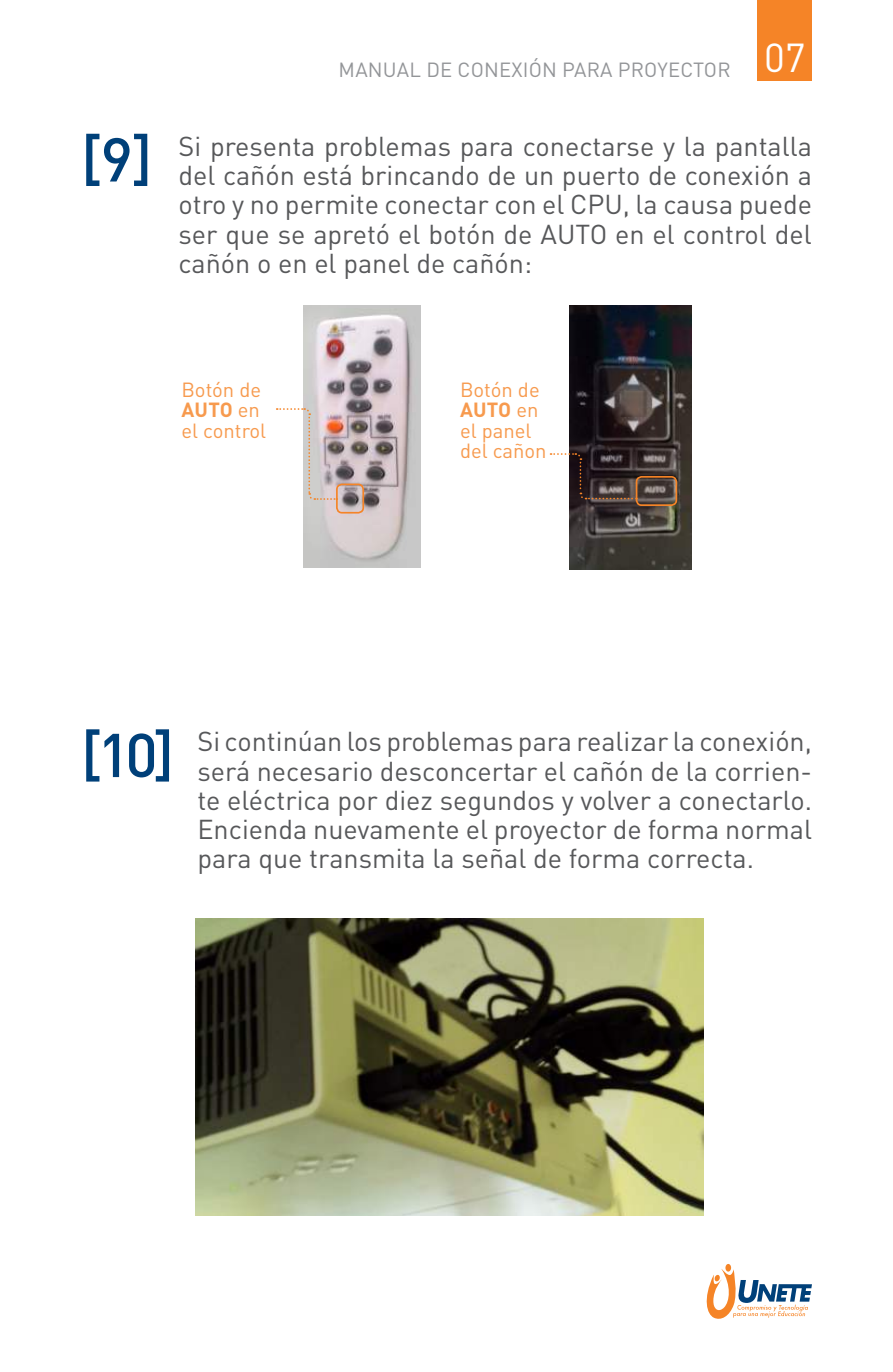
<style>
.page{position:relative;width:893px;height:1372px;background:#fff}
.page>*{position:absolute;margin:0;border:0;box-sizing:border-box;transform-origin:0 0}
.t1{font:500 60.75px "DIN Pro";color:#004079}
.t2{font:27px/29.2px "DIN Pro";color:#57585a;text-align:justify}
.t3{font:20.25px/20.2px "DIN Pro";color:#f79a4e}
.t4{font:20.25px "DIN Pro";letter-spacing:.01em;color:#939598}
.s1{font-weight:700}
</style>
<div class="page">
<div style="left:758px;top:0;width:54px;height:81px;background:#f58427"></div>
<svg style="left:725px;top:1263px;width:6px;height:8px"></svg>
<svg style="left:706px;top:1268px;width:106px;height:51px"></svg>
<img style="left:569px;top:305px;width:123px;height:264px">
<img style="left:303px;top:305px;width:118px;height:262px">
<svg style="left:277px;top:408px;width:60px;height:93px"></svg>
<div style="left:336px;top:483px;width:28px;height:30px;border:2px solid #f58427;border-radius:5px"></div>
<div style="left:636px;top:476px;width:41px;height:30px;border:2px solid #f58427;border-radius:5px"></div>
<svg style="left:551px;top:453px;width:86px;height:47px"></svg>
<img style="left:196px;top:918px;width:508px;height:297px">
<p class="t4" style="left:339px;top:56px;width:469px">MANUAL DE CONEXIÓN PARA PROYECTOR <sup>07</sup></p>
<h1 class="t1" style="left:81px;top:118px;width:73px">[9]</h1>
<p class="t2" style="left:179px;top:130px;width:635px">Si presenta problemas para conectarse y la pantalla del cañón está brincando de un puerto de conexión a otro y no permite conectar con el CPU, la causa puede ser que se apretó el botón de AUTO en el control del cañón o en el panel de cañón:</p>
<p class="t3" style="left:181px;top:379px;width:86px">Botón de<br><span class="s1">AUTO</span> en el control</p>
<p class="t3" style="left:460px;top:379px;width:88px">Botón de<br><span class="s1">AUTO</span> en el panel del cañon</p>
<h1 class="t1" style="left:81px;top:713px;width:95px">[10]</h1>
<p class="t2" style="left:197px;top:725px;width:616px">Si continúan los problemas para realizar la conexión, será necesario desconcertar el cañón de la corrien&shy;te eléctrica por diez segundos y volver a conectarlo.<br>Encienda nuevamente el proyector de forma normal para que transmita la señal de forma correcta.</p>
</div>
